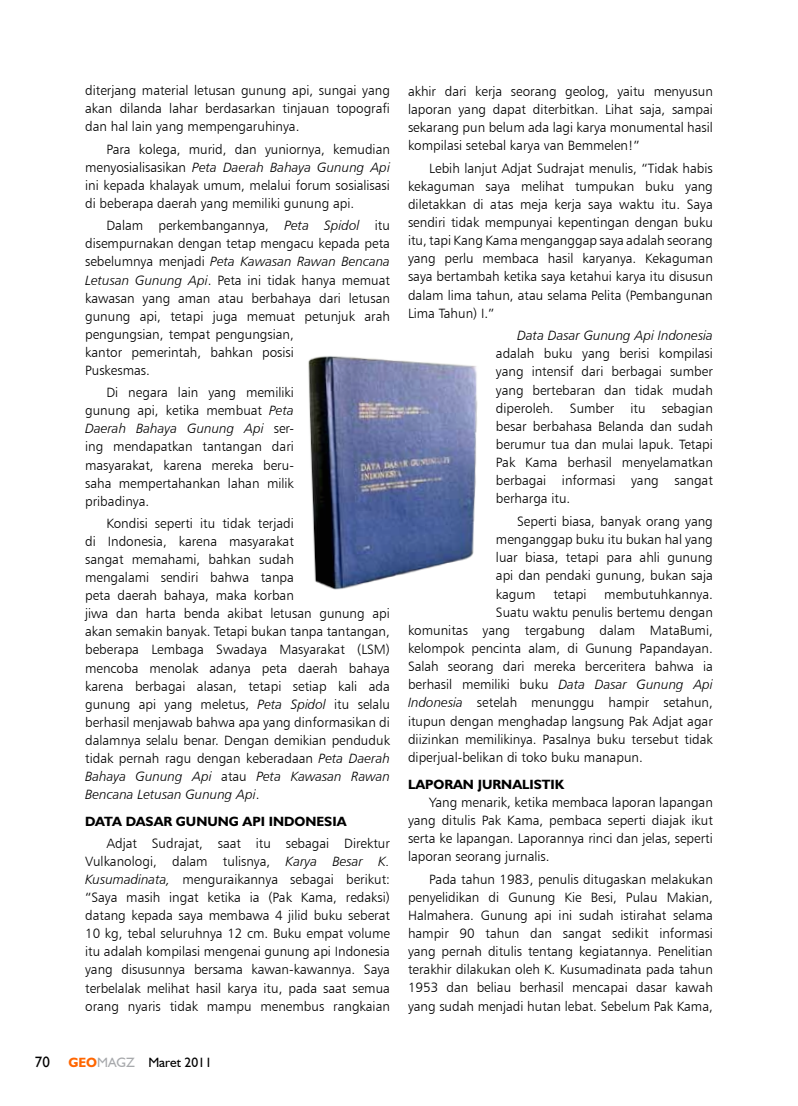
<style>
.page{position:relative;width:798px;height:1106px;background:#fff}
.page>*{position:absolute;margin:0;border:0;box-sizing:border-box;transform-origin:0 0}
.t1{font:13.5px/18px "Humanist 777 BT Light B";color:#000;text-align:justify}
.t2{font:13.5px/18px "Humanist 777 BT Light Italic B";color:#000}
.t3{font:700 13.5px "Humanist 521 BT";color:#000}
.t4{font:13.5px "Humanist 521 BT";color:#000}
.s1{font-family:"Humanist 777 BT Light B"}
.s2{font-family:"Humanist 777 BT Light Italic B"}
.s3{font-family:"Gill Sans";font-size:15px}
.s4{font-weight:700;color:#f60}
.s5{color:#a7a9ac}
</style>
<div class="page">
<img style="left:308px;top:356px;width:170px;height:234px">
<p class="t1" style="left:85px;top:81px;width:306px">diterjang material letusan gunung api, sungai yang akan dilanda lahar berdasarkan tinjauan topografi dan hal lain yang mempengaruhinya.</p>
<p class="t1" style="left:106px;top:140px;width:285px">Para kolega, murid, dan yuniornya, kemudian</p>
<p class="t2" style="left:85px;top:158px;width:306px"><span class="s1">menyosialisasikan</span> Peta Daerah Bahaya Gunung Api</p>
<p class="t1" style="left:85px;top:176px;width:306px">ini kepada khalayak umum, melalui forum sosialisasi di beberapa daerah yang memiliki gunung api.</p>
<p class="t1" style="left:85px;top:216px;width:306px;text-align:right">Dalam perkembangannya, <span class="s2">Peta Spidol</span> itu disempurnakan dengan tetap mengacu kepada peta</p>
<p class="t2" style="left:85px;top:252px;width:306px"><span class="s1">sebelumnya menjadi</span> Peta Kawasan Rawan Bencana</p>
<p class="t1" style="left:85px;top:271px;width:306px;text-align:left"><span class="s2">Letusan Gunung Api</span>. Peta ini tidak hanya memuat kawasan yang aman atau berbahaya dari letusan gunung api, tetapi juga memuat petunjuk arah pengungsian, tempat pengungsian,<br>kantor pemerintah, bahkan posisi<br>Puskesmas.</p>
<p class="t1" style="left:85px;top:383px;width:210px;text-align:right">Di negara lain yang memiliki gunung api, ketika membuat <span class="s2">Peta</span></p>
<p class="t2" style="left:85px;top:419px;width:210px">Daerah Bahaya Gunung Api <span class="s1">ser-</span></p>
<p class="t1" style="left:85px;top:437px;width:210px">ing mendapatkan tantangan dari masyarakat, karena mereka beru&shy;saha mempertahankan lahan milik pribadinya.</p>
<p class="t1" style="left:85px;top:514px;width:306px;text-align:left;text-indent:21px">Kondisi seperti itu tidak terjadi<br>di Indonesia, karena masyarakat<br>sangat memahami, bahkan sudah<br>mengalami sendiri bahwa tanpa<br>peta daerah bahaya, maka korban<br>jiwa dan harta benda akibat letusan gunung api akan semakin banyak. Tetapi bukan tanpa tantangan, beberapa Lembaga Swadaya Masyarakat (LSM) mencoba menolak adanya peta daerah bahaya karena berbagai alasan, tetapi setiap kali ada gunung api yang meletus, <span class="s2">Peta Spidol</span> itu selalu berhasil menjawab bahwa apa yang dinformasikan di dalamnya selalu benar. Dengan demikian penduduk tidak pernah ragu dengan keberadaan <span class="s2">Peta Daerah</span></p>
<p class="t2" style="left:85px;top:767px;width:306px">Bahaya Gunung Api <span class="s1">atau</span> Peta Kawasan Rawan<br>Bencana Letusan Gunung Api<span class="s1">.</span></p>
<p class="t3" style="left:85px;top:812px;width:263px">DATA DASAR GUNUNG API INDONESIA</p>
<p class="t1" style="left:85px;top:834px;width:306px;text-indent:21px">Adjat Sudrajat, saat itu sebagai Direktur Vulkanologi, dalam tulisnya, <span class="s2">Karya Besar K.<br>Kusumadinata,</span> menguraikannya sebagai berikut: “Saya masih ingat ketika ia (Pak Kama, redaksi) datang kepada saya membawa 4 jilid buku seberat 10 kg, tebal seluruhnya 12 cm. Buku empat volume itu adalah kompilasi mengenai gunung api Indonesia yang disusunnya bersama kawan-kawannya. Saya terbelalak melihat hasil karya itu, pada saat semua orang nyaris tidak mampu menembus rangkaian</p>
<p class="t4" style="left:35px;top:1054px;width:178px"><span class="s3">70</span> <span class="s4">GEO</span><span class="s5">MAGZ</span> Maret 2011</p>
<p class="t1" style="left:408px;top:82px;width:306px">akhir dari kerja seorang geolog, yaitu menyusun laporan yang dapat diterbitkan. Lihat saja, sampai sekarang pun belum ada lagi karya monumental hasil kompilasi setebal karya van Bemmelen!”</p>
<p class="t1" style="left:408px;top:158px;width:306px;text-indent:21px">Lebih lanjut Adjat Sudrajat menulis, “Tidak habis kekaguman saya melihat tumpukan buku yang diletakkan di atas meja kerja saya waktu itu. Saya sendiri tidak mempunyai kepentingan dengan buku itu, tapi Kang Kama menganggap saya adalah seorang yang perlu membaca hasil karyanya. Kekaguman saya bertambah ketika saya ketahui karya itu disusun dalam lima tahun, atau selama Pelita (Pembangunan Lima Tahun) I.”</p>
<p class="t2" style="left:517px;top:326px;width:197px">Data Dasar Gunung Api Indonesia</p>
<p class="t1" style="left:495px;top:344px;width:218px">adalah buku yang berisi kompilasi yang intensif dari berbagai sumber yang bertebaran dan tidak mudah diperoleh. Sumber itu sebagian besar berbahasa Belanda dan sudah berumur tua dan mulai lapuk. Tetapi Pak Kama berhasil menyelamatkan berbagai informasi yang sangat berharga itu.</p>
<p class="t1" style="left:495px;top:512px;width:218px;text-indent:21px">Seperti biasa, banyak orang yang menganggap buku itu bukan hal yang luar biasa, tetapi para ahli gunung api dan pendaki gunung, bukan saja kagum</p>
<p class="t1" style="left:553px;top:584px;width:35px">tetapi</p>
<p class="t1" style="left:604px;top:584px;width:110px">membutuhkannya.</p>
<p class="t1" style="left:495px;top:602px;width:218px">Suatu waktu penulis bertemu dengan</p>
<p class="t1" style="left:408px;top:621px;width:306px">komunitas yang tergabung dalam MataBumi,</p>
<p class="t1" style="left:408px;top:639px;width:306px">kelompok pencinta alam, di Gunung Papandayan.</p>
<p class="t1" style="left:408px;top:657px;width:306px">Salah seorang dari mereka berceritera bahwa ia</p>
<p class="t1" style="left:408px;top:675px;width:306px">berhasil memiliki buku <span class="s2">Data Dasar Gunung Api</span></p>
<p class="t1" style="left:408px;top:693px;width:306px"><span class="s2">Indonesia</span> setelah menunggu hampir setahun,</p>
<p class="t1" style="left:408px;top:711px;width:306px">itupun dengan menghadap langsung Pak Adjat agar</p>
<p class="t1" style="left:408px;top:729px;width:306px">diizinkan memilikinya. Pasalnya buku tersebut tidak</p>
<p class="t1" style="left:408px;top:748px;width:236px">diperjual-belikan di toko buku manapun.</p>
<p class="t3" style="left:408px;top:775px;width:158px">LAPORAN JURNALISTIK</p>
<p class="t1" style="left:408px;top:792px;width:306px;text-indent:21px">Yang menarik, ketika membaca laporan lapangan yang ditulis Pak Kama, pembaca seperti diajak ikut serta ke lapangan. Laporannya rinci dan jelas, seperti laporan seorang jurnalis.</p>
<p class="t1" style="left:408px;top:869px;width:306px;text-indent:21px">Pada tahun 1983, penulis ditugaskan melakukan penyelidikan di Gunung Kie Besi, Pulau Makian, Halmahera. Gunung api ini sudah istirahat selama hampir 90 tahun dan sangat sedikit informasi yang pernah ditulis tentang kegiatannya. Penelitian terakhir dilakukan oleh K. Kusumadinata pada tahun 1953 dan beliau berhasil mencapai dasar kawah yang sudah menjadi hutan lebat. Sebelum Pak Kama,</p>
</div>
